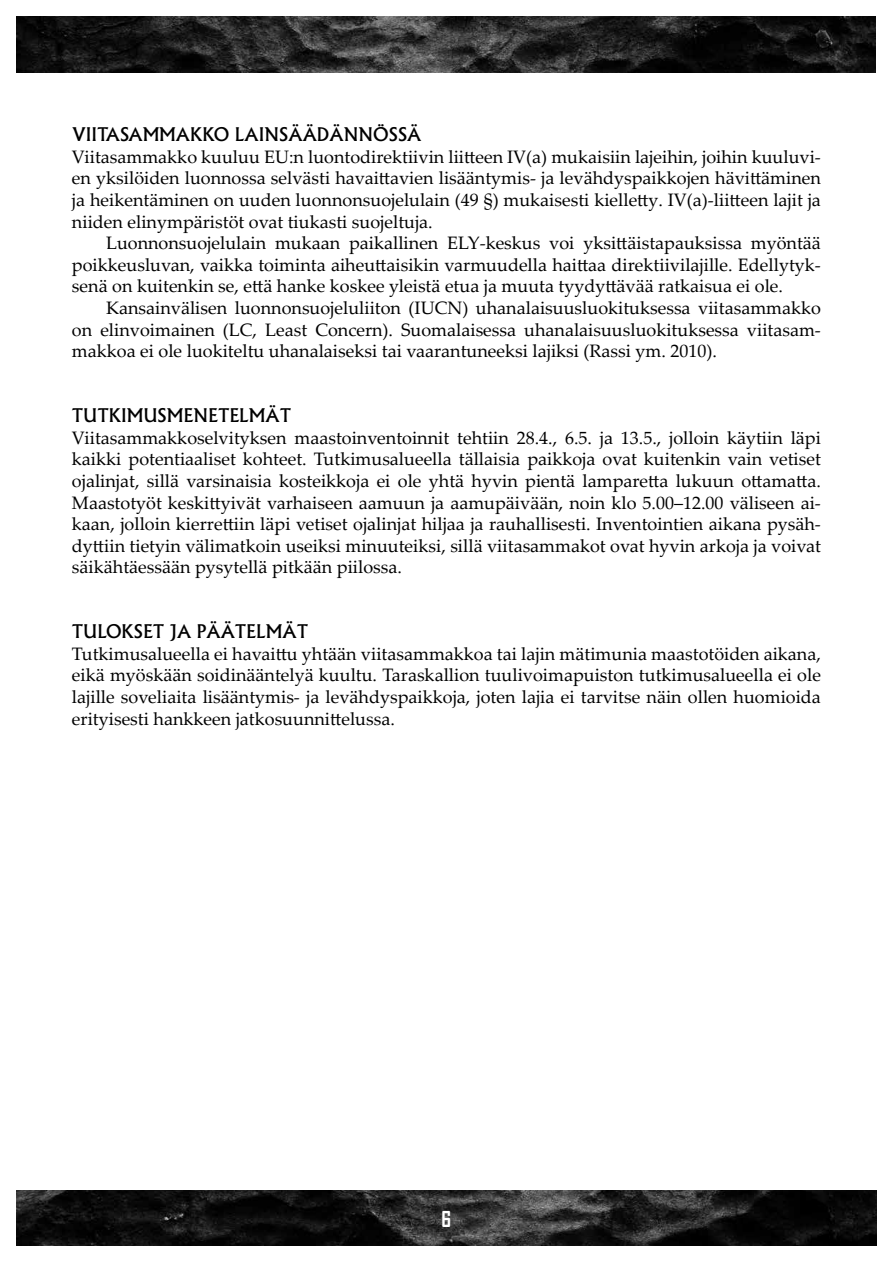
<style>
.page{position:relative;width:893px;height:1263px;background:#fff}
.page>*{position:absolute;margin:0;border:0;box-sizing:border-box;transform-origin:0 0}
.t1{font:700 21px "Agency FB";color:#fff}
.t2{font:18px/21.6px "Palatino Linotype";color:#000;text-align:justify}
.t3{font:500 18px "Albertus";color:#000}
</style>
<div class="page">
<img style="left:17px;top:1191px;width:859px;height:55px">
<img style="left:17px;top:17px;width:859px;height:55px">
<p class="t3" style="left:72px;top:124px;width:118px">V IITASAMMAKK</p>
<p class="t3" style="left:214px;top:124px;width:146px">O LAIN SÄÄDÄNNÖ</p>
<p class="t3" style="left:389px;top:124px;width:34px">SSÄ</p>
<p class="t2" style="left:72px;top:145px;width:750px">Viitasammakko kuuluu EU:n luontodirektiivin liitteen IV(a) mukaisiin lajeihin, joihin kuuluvi&shy;en yksilöiden luonnossa selvästi havaittavien lisääntymis- ja levähdyspaikkojen hävittäminen ja heikentäminen on uuden luonnonsuojelulain (49 §) mukaisesti kielletty. IV(a)-liitteen lajit ja niiden elinympäristöt ovat tiukasti suojeltuja.</p>
<p class="t2" style="left:72px;top:232px;width:750px;text-indent:34px">Luonnonsuojelulain mukaan paikallinen ELY-keskus voi yksittäistapauksissa myöntää poikkeusluvan, vaikka toiminta aiheuttaisikin varmuudella haittaa direktiivilajille. Edellytyk&shy;senä on kuitenkin se, että hanke koskee yleistä etua ja muuta tyydyttävää ratkaisua ei ole.</p>
<p class="t2" style="left:72px;top:296px;width:750px;text-indent:34px">Kansainvälisen luonnonsuojeluliiton (IUCN) uhanalaisuusluokituksessa viitasammakko on elinvoimainen (LC, Least Concern). Suomalaisessa uhanalaisuusluokituksessa viitasam&shy;makkoa ei ole luokiteltu uhanalaiseksi tai vaarantuneeksi lajiksi (Rassi ym. 2010).</p>
<p class="t3" style="left:72px;top:404px;width:215px">TUTKIMUSMEN ETELMÄT</p>
<p class="t2" style="left:72px;top:426px;width:750px">Viitasammakkoselvityksen maastoinventoinnit tehtiin 28.4., 6.5. ja 13.5., jolloin käytiin läpi kaikki potentiaaliset kohteet. Tutkimusalueella tällaisia paikkoja ovat kuitenkin vain vetiset ojalinjat, sillä varsinaisia kosteikkoja ei ole yhtä hyvin pientä lamparetta lukuun ottamatta.<br>Maastotyöt keskittyivät varhaiseen aamuun ja aamupäivään, noin klo 5.00–12.00 väliseen ai&shy;kaan, jolloin kierrettiin läpi vetiset ojalinjat hiljaa ja rauhallisesti. Inventointien aikana pysäh&shy;dyttiin tietyin välimatkoin useiksi minuuteiksi, sillä viitasammakot ovat hyvin arkoja ja voivat säikähtäessään pysytellä pitkään piilossa.</p>
<p class="t3" style="left:72px;top:620px;width:232px">T ULOKSET JA PÄÄT ELMÄT</p>
<p class="t2" style="left:72px;top:642px;width:750px">Tutkimusalueella ei havaittu yhtään viitasammakkoa tai lajin mätimunia maastotöiden aikana, eikä myöskään soidinääntelyä kuultu. Taraskallion tuulivoimapuiston tutkimusalueella ei ole lajille soveliaita lisääntymis- ja levähdyspaikkoja, joten lajia ei tarvitse näin ollen huomioida erityisesti hankkeen jatkosuunnittelussa.</p>
<p class="t1" style="left:442px;top:1206px;width:11px">6</p>
</div>
